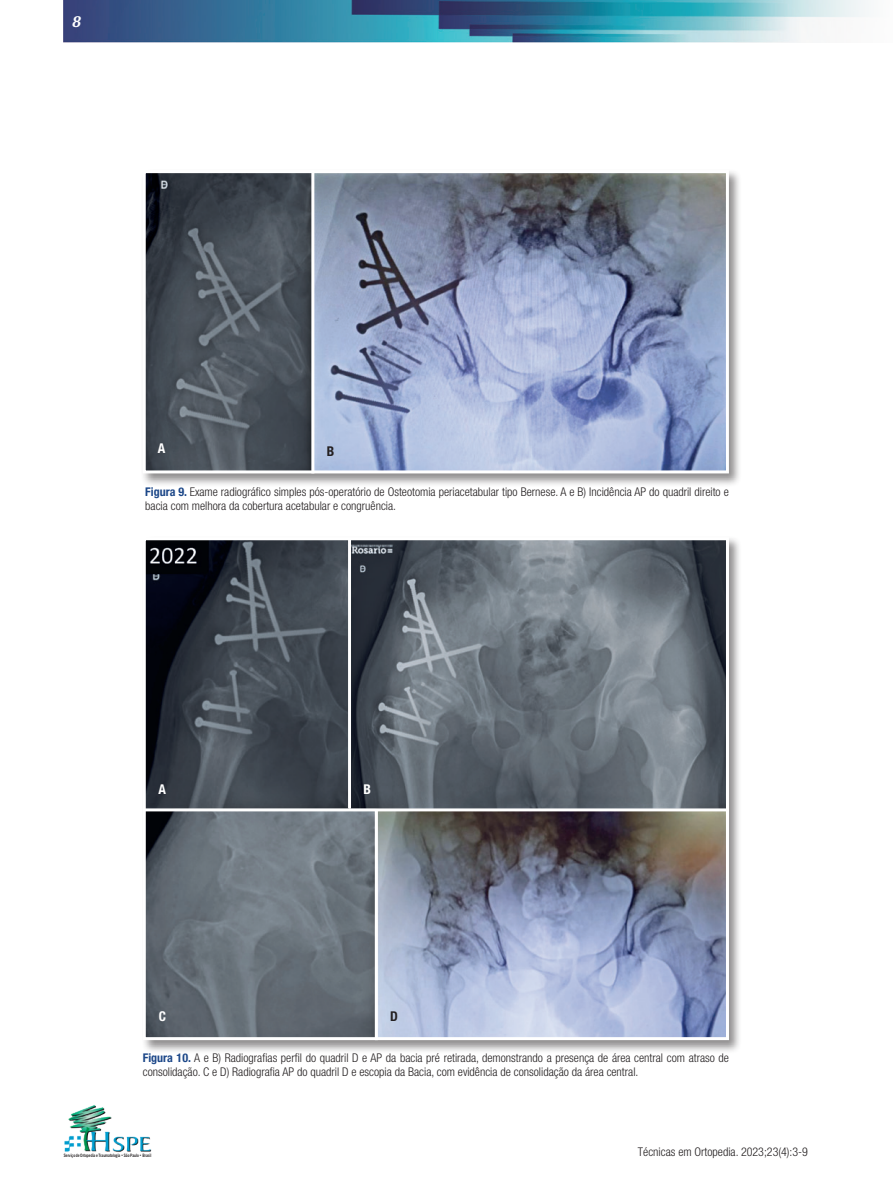
<style>
.page{position:relative;width:893px;height:1191px;background:#fff}
.page>*{position:absolute;margin:0;border:0;box-sizing:border-box;transform-origin:0 0}
.t1{font:600 15px "Raspoutine";color:#fff}
.t2{font:700 condensed 13.5px "Helvetica Neue";color:#fff}
.t3{font:700 condensed 13.5px "Helvetica Neue";color:#231f20}
.t4{font:300 condensed 12px/14px "Helvetica Neue";color:#231f20}
.t5{font:700 4.5px "News Gothic BT";color:#231f20;scale:.8 1}
.s1{font-weight:700;color:#1c4788}
</style>
<div class="page">
<img style="left:64px;top:0;width:805px;height:43px">
<img style="left:64px;top:1105px;width:87px;height:47px">
<div style="left:141px;top:168px;width:601px;height:319px;background:#231f20;opacity:.5"></div>
<img style="left:147px;top:174px;width:578px;height:295px">
<div style="left:143px;top:170px;width:586px;height:303px;border:3px solid #fff"></div>
<hr style="left:311px;top:172px;width:3px;height:301px;background:#fff">
<div style="left:141px;top:535px;width:601px;height:518px;background:#231f20;opacity:.5"></div>
<img style="left:147px;top:541px;width:578px;height:495px">
<div style="left:143px;top:537px;width:586px;height:503px;border:3px solid #fff"></div>
<hr style="left:348px;top:538px;width:3px;height:270px;background:#fff">
<hr style="left:375px;top:810px;width:3px;height:230px;background:#fff">
<hr style="left:143px;top:808px;width:586px;height:3px;background:#fff">
<p class="t1" style="left:72px;top:14px;width:10px">8</p>
<p class="t2" style="left:158px;top:440px;width:9px">A</p>
<p class="t3" style="left:327px;top:443px;width:9px">B</p>
<p class="t4" style="left:145px;top:485px;width:585px"><span class="s1">Figura 9.</span> Exame radiográfico simples pós-operatório de Osteotomia periacetabular tipo Bernese. A e B) Incidência AP do quadril direito e bacia com melhora da cobertura acetabular e congruência.</p>
<p class="t2" style="left:159px;top:781px;width:9px">A</p>
<p class="t2" style="left:364px;top:781px;width:9px">B</p>
<p class="t2" style="left:159px;top:1008px;width:9px">C</p>
<p class="t3" style="left:390px;top:1008px;width:9px">D</p>
<p class="t4" style="left:143px;top:1050px;width:588px"><span class="s1">Figura 10.</span> A e B) Radiografias perfil do quadril D e AP da bacia pré retirada, demonstrando a presença de área central com atraso de consolidação. C e D) Radiografia AP do quadril D e escopia da Bacia, com evidência de consolidação da área central.</p>
<p class="t5" style="left:64px;top:1152px;width:111px">Serviço de Ortopedia e Traumatologia • São Paulo • Brasil</p>
<p class="t4" style="left:638px;top:1145px;width:171px">Técnicas em Ortopedia. 2023;23(4):3-9</p>
</div>
